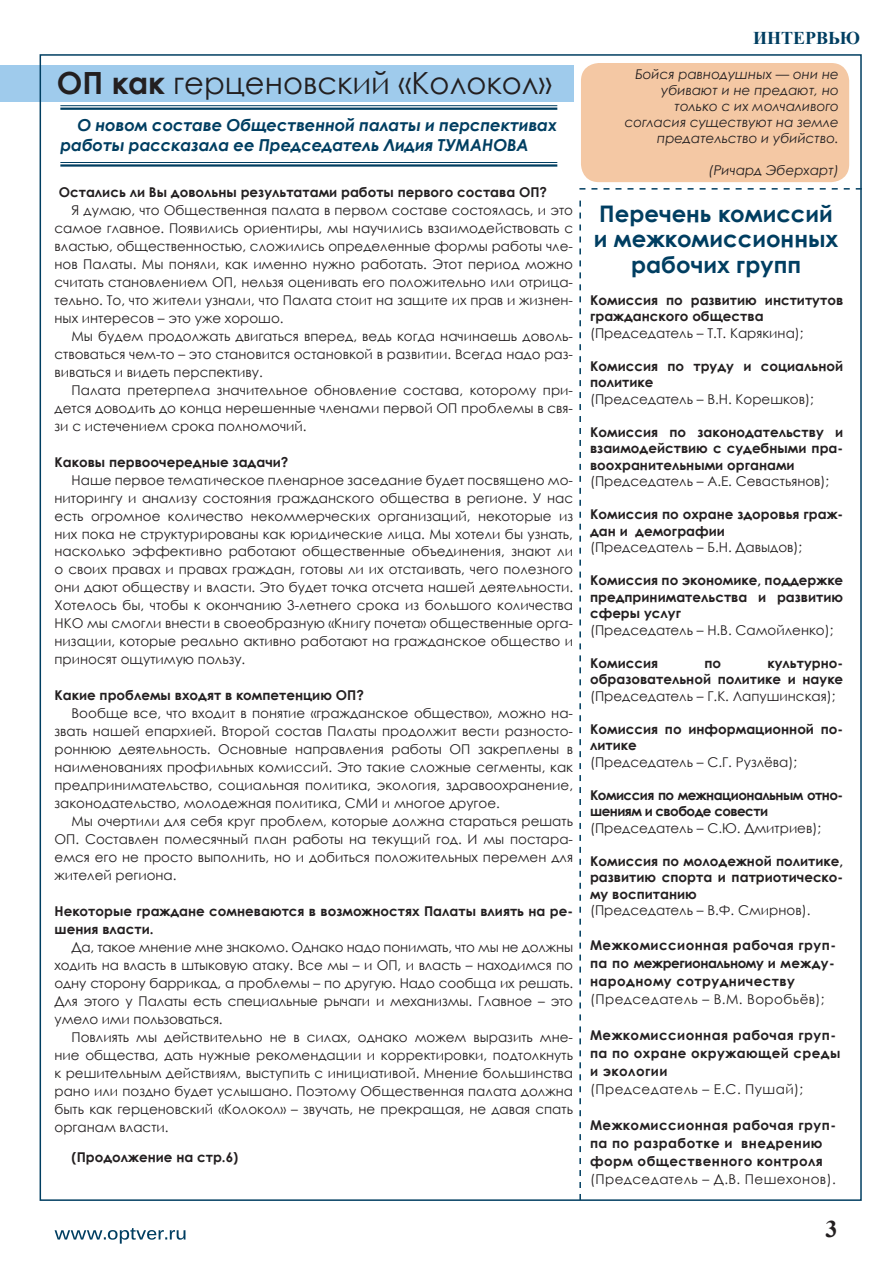
<style>
.page{position:relative;width:893px;height:1263px;background:#fff}
.page>*{position:absolute;margin:0;border:0;box-sizing:border-box;transform-origin:0 0}
.t1{font:30.6px "Century Gothic";color:#231f20}
.t2{font:700 24px "Times New Roman";color:#231f20}
.t3{font:700 22.8px/25.5px "Century Gothic";color:#003e61;text-align:center}
.t4{font:700 18px "Times New Roman";color:#003e61}
.t5{font:italic 700 16.5px/19.5px "Century Gothic";letter-spacing:-.01em;color:#003e61}
.t6{font:13.5px/18px "Century Gothic";color:#231f20;text-align:justify}
.t7{font:700 13.5px/16.5px "Century Gothic";color:#231f20}
.t8{font:700 13.5px/18px "Century Gothic";letter-spacing:.03em;color:#231f20}
.t9{font:italic 13.5px/15.9px "Century Gothic";color:#231f20;text-align:right}
.t10{font:13.5px "Century Gothic";letter-spacing:.03em;color:#231f20}
.t11{font:700 13.5px/16.5px "Century Gothic";letter-spacing:-.04em;color:#231f20}
.s1{font-weight:700}
</style>
<div class="page">
<svg style="left:55px;top:1228px;width:131px;height:16px"></svg>
<div style="left:581px;top:63px;width:268px;height:119px;background:#f4c8a4;border-radius:18px"></div>
<div style="left:0;top:66px;width:573px;height:36px;background:#9fcbec"></div>
<svg style="left:579px;top:201px;width:2px;height:999px"></svg>
<svg style="left:579px;top:188px;width:283px;height:2px"></svg>
<hr style="left:60px;top:162px;width:497px;height:1px;background:#003e61">
<hr style="left:60px;top:164px;width:497px;height:3px;background:#003e61">
<hr style="left:60px;top:105px;width:497px;height:1px;background:#003e61">
<hr style="left:60px;top:108px;width:497px;height:2px;background:#003e61">
<h1 class="t1" style="left:57px;top:62px;width:497px"><span class="s1">ОП как</span> герценовский «Колокол»</h1>
<p class="t5" style="left:60px;top:115px;width:498px;text-indent:17px">О новом составе Общественной палаты и перспективах работы рассказала ее Председатель Лидия ТУМАНОВА</p>
<p class="t7" style="left:59px;top:183px;width:490px">Остались ли Вы довольны результатами работы первого состава ОП?</p>
<p class="t6" style="left:55px;top:200px;width:520px;text-indent:17px">Я думаю, что Общественная палата в первом составе состоялась, и это самое главное. Появились ориентиры, мы научились взаимодействовать с властью, общественностью, сложились определенные формы работы чле&shy;нов Палаты. Мы поняли, как именно нужно работать. Этот период можно считать становлением ОП, нельзя оценивать его положительно или отрица&shy;тельно. То, что жители узнали, что Палата стоит на защите их прав и жизнен&shy;ных интересов – это уже хорошо.</p>
<p class="t6" style="left:55px;top:326px;width:520px;text-indent:17px">Мы будем продолжать двигаться вперед, ведь когда начинаешь доволь&shy;ствоваться чем-то – это становится остановкой в развитии. Всегда надо раз&shy;виваться и видеть перспективу.</p>
<p class="t6" style="left:55px;top:380px;width:520px;text-indent:17px">Палата претерпела значительное обновление состава, которому при&shy;дется доводить до конца нерешенные членами первой ОП проблемы в свя&shy;зи с истечением срока полномочий.</p>
<p class="t7" style="left:55px;top:453px;width:235px">Каковы первоочередные задачи?</p>
<p class="t6" style="left:55px;top:470px;width:520px;text-indent:17px">Наше первое тематическое пленарное заседание будет посвящено мо&shy;ниторингу и анализу состояния гражданского общества в регионе. У нас есть огромное количество некоммерческих организаций, некоторые из них пока не структурированы как юридические лица. Мы хотели бы узнать, насколько эффективно работают общественные объединения, знают ли о своих правах и правах граждан, готовы ли их отстаивать, чего полезного они дают обществу и власти. Это будет точка отсчета нашей деятельности.<br>Хотелось бы, чтобы к окончанию 3-летнего срока из большого количества НКО мы смогли внести в своеобразную «Книгу почета» общественные орга&shy;низации, которые реально активно работают на гражданское общество и приносят ощутимую пользу.</p>
<p class="t7" style="left:55px;top:687px;width:311px">Какие проблемы входят в компетенцию ОП?</p>
<p class="t6" style="left:55px;top:704px;width:520px;text-indent:17px">Вообще все, что входит в понятие «гражданское общество», можно на&shy;звать нашей епархией. Второй состав Палаты продолжит вести разносто&shy;роннюю деятельность. Основные направления работы ОП закреплены в наименованиях профильных комиссий. Это такие сложные сегменты, как предпринимательство, социальная политика, экология, здравоохранение, законодательство, молодежная политика, СМИ и многое другое.</p>
<p class="t6" style="left:55px;top:812px;width:520px;text-indent:17px">Мы очертили для себя круг проблем, которые должна стараться решать ОП. Составлен помесячный план работы на текущий год. И мы постара&shy;емся его не просто выполнить, но и добиться положительных перемен для жителей региона.</p>
<p class="t7" style="left:55px;top:902px;width:520px;line-height:18px">Некоторые граждане сомневаются в возможностях Палаты влиять на ре&shy;шения власти.</p>
<p class="t6" style="left:55px;top:938px;width:520px;text-indent:17px">Да, такое мнение мне знакомо. Однако надо понимать, что мы не должны ходить на власть в штыковую атаку. Все мы – и ОП, и власть – находимся по одну сторону баррикад, а проблемы – по другую. Надо сообща их решать.<br>Для этого у Палаты есть специальные рычаги и механизмы. Главное – это умело ими пользоваться.</p>
<p class="t6" style="left:55px;top:1028px;width:520px;text-indent:17px">Повлиять мы действительно не в силах, однако можем выразить мне&shy;ние общества, дать нужные рекомендации и корректировки, подтолкнуть к решительным действиям, выступить с инициативой. Мнение большинства рано или поздно будет услышано. Поэтому Общественная палата должна быть как герценовский «Колокол» – звучать, не прекращая, не давая спать органам власти.</p>
<p class="t7" style="left:72px;top:1148px;width:168px">(Продолжение на стр.6)</p>
<h3 class="t4" style="left:753px;top:25px;width:109px">ИНТЕРВЬЮ</h3>
<p class="t9" style="left:625px;top:66px;width:216px">Бойся равнодушных — они не убивают и не предают, но только с их молчаливого согласия существуют на земле предательство и убийство.</p>
<p class="t9" style="left:709px;top:162px;width:132px">(Ричард Эберхарт)</p>
<h3 class="t3" style="left:594px;top:200px;width:246px">Перечень комиссий и межкомиссионных рабочих групп</h3>
<p class="t7" style="left:590px;top:291px;width:255px">Комиссия по развитию институтов гражданского общества</p>
<p class="t6" style="left:590px;top:324px;width:215px">(Председатель – Т.Т. Карякина);</p>
<p class="t7" style="left:590px;top:357px;width:255px">Комиссия по труду и социальной политике</p>
<p class="t6" style="left:590px;top:390px;width:225px">(Председатель – В.Н. Корешков);</p>
<p class="t7" style="left:590px;top:423px;width:255px;text-align:justify">Комиссия по законодательству и взаимодействию с судебными пра&shy;воохранительными органами</p>
<p class="t6" style="left:590px;top:472px;width:241px">(Председатель – А.Е. Севастьянов);</p>
<p class="t7" style="left:590px;top:506px;width:255px">Комиссия по охране здоровья граж&shy;дан и демографии</p>
<p class="t6" style="left:590px;top:538px;width:214px">(Председатель – Б.Н. Давыдов);</p>
<p class="t7" style="left:590px;top:572px;width:255px;text-align:justify">Комиссия по экономике, поддержке предпринимательства и развитию сферы услуг</p>
<p class="t6" style="left:590px;top:621px;width:245px">(Председатель – Н.В. Самойленко);</p>
<p class="t7" style="left:590px;top:654px;width:70px">Комиссия</p>
<p class="t7" style="left:704px;top:654px;width:18px">по</p>
<p class="t7" style="left:590px;top:654px;width:255px;text-align:right">культурно-<br>образовательной политике и науке</p>
<p class="t6" style="left:590px;top:687px;width:247px">(Председатель – Г.К. Лапушинская);</p>
<p class="t7" style="left:590px;top:720px;width:255px">Комиссия по информационной по&shy;литике</p>
<p class="t6" style="left:590px;top:753px;width:209px">(Председатель – С.Г. Рузлёва);</p>
<p class="t11" style="left:590px;top:786px;width:255px">Комиссия по межнациональным отно&shy;шениям и свободе совести</p>
<p class="t6" style="left:590px;top:819px;width:233px">(Председатель – С.Ю. Дмитриев);</p>
<p class="t7" style="left:590px;top:852px;width:255px;text-align:justify">Комиссия по молодежной политике, развитию спорта и патриотическо&shy;му воспитанию</p>
<p class="t6" style="left:590px;top:901px;width:222px">(Председатель – В.Ф. Смирнов).</p>
<p class="t7" style="left:590px;top:935px;width:247px;line-height:18px;text-align:justify">Межкомиссионная рабочая груп&shy;па по межрегиональному и между&shy;народному сотрудничеству</p>
<p class="t10" style="left:590px;top:989px;width:236px">(Председатель – В.М. Воробьёв);</p>
<p class="t8" style="left:590px;top:1025px;width:252px">Межкомиссионная рабочая груп&shy;па по охране окружающей среды и экологии</p>
<p class="t10" style="left:590px;top:1079px;width:215px">(Председатель – Е.С. Пушай);</p>
<p class="t8" style="left:590px;top:1115px;width:247px">Межкомиссионная рабочая груп&shy;па по разработке и внедрению форм общественного контроля</p>
<p class="t10" style="left:590px;top:1169px;width:247px">(Председатель – Д.В. Пешехонов).</p>
<h2 class="t2" style="left:826px;top:1212px;width:13px">3</h2>
</div>
